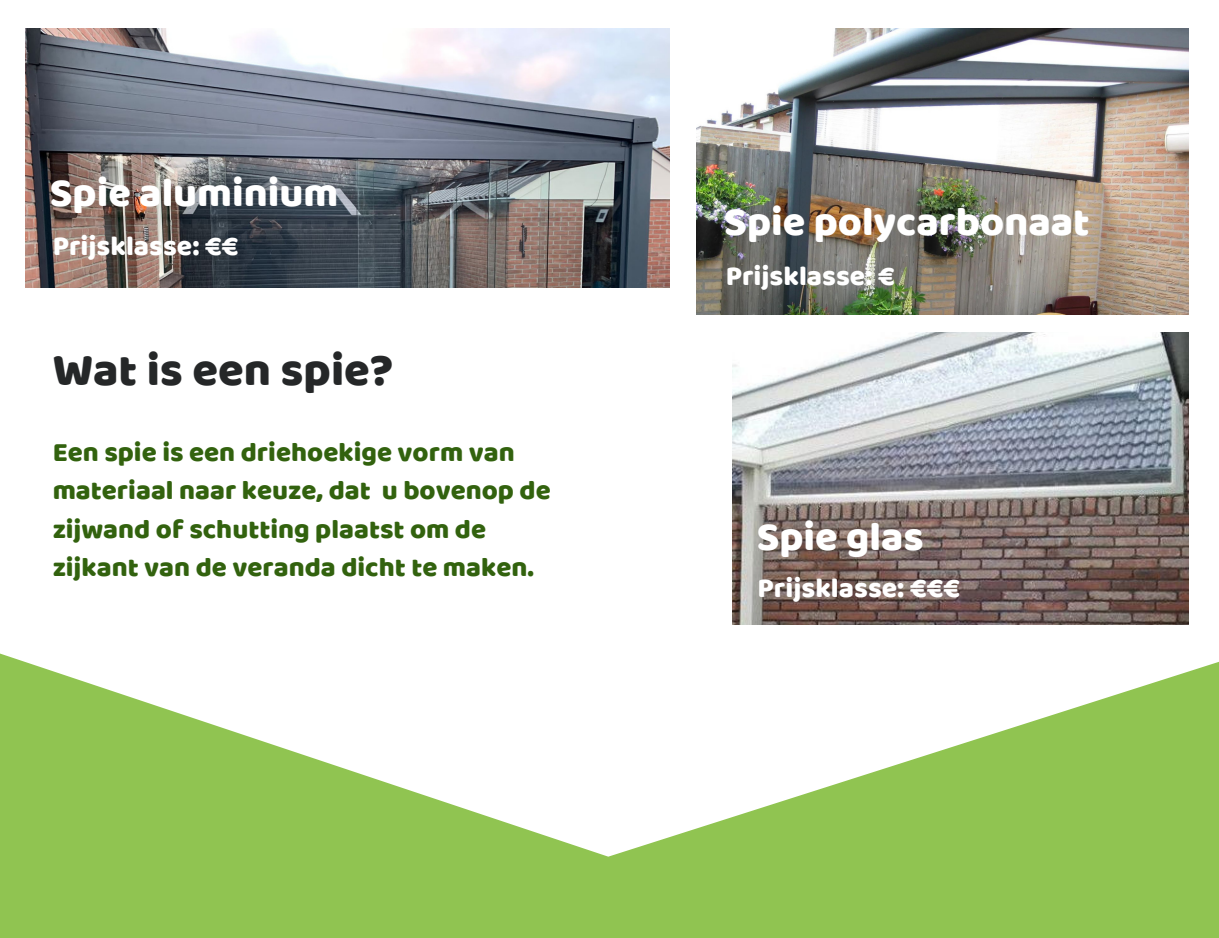
<style>
.page{position:relative;width:1219px;height:938px;background:#fff}
.page>*{position:absolute;margin:0;border:0;box-sizing:border-box;transform-origin:0 0}
.t1{font:46.88px "Baloo Bhai";color:#252728}
.t2{font:41.25px "Baloo Bhai";color:#fff}
.t3{font:28.12px "Baloo Bhai";color:#fff}
.t4{font:27.5px/38.4px "Baloo Bhai";color:#32620e}
</style>
<div class="page">
<img style="left:696px;top:28px;width:493px;height:286px">
<svg style="left:0;top:653px;width:1219px;height:284px;fill:#90c451"></svg>
<img style="left:26px;top:28px;width:643px;height:260px">
<img style="left:733px;top:332px;width:456px;height:292px">
<p class="t2" style="left:50px;top:167px;width:290px">Spie aluminium</p>
<p class="t3" style="left:53px;top:229px;width:187px">Prijsklasse: €€</p>
<p class="t1" style="left:53px;top:341px;width:342px">Wat is een spie?</p>
<p class="t4" style="left:53px;top:432px;width:499px">Een spie is een driehoekige vorm van materiaal naar keuze, dat u bovenop de zijwand of schutting plaatst om de zijkant van de veranda dicht te maken.</p>
<p class="t2" style="left:724px;top:196px;width:367px">Spie polycarbonaat</p>
<p class="t3" style="left:726px;top:259px;width:171px">Prijsklasse: €</p>
<p class="t2" style="left:757px;top:511px;width:169px">Spie glas</p>
<p class="t3" style="left:757px;top:571px;width:204px">Prijsklasse: €€€</p>
</div>
